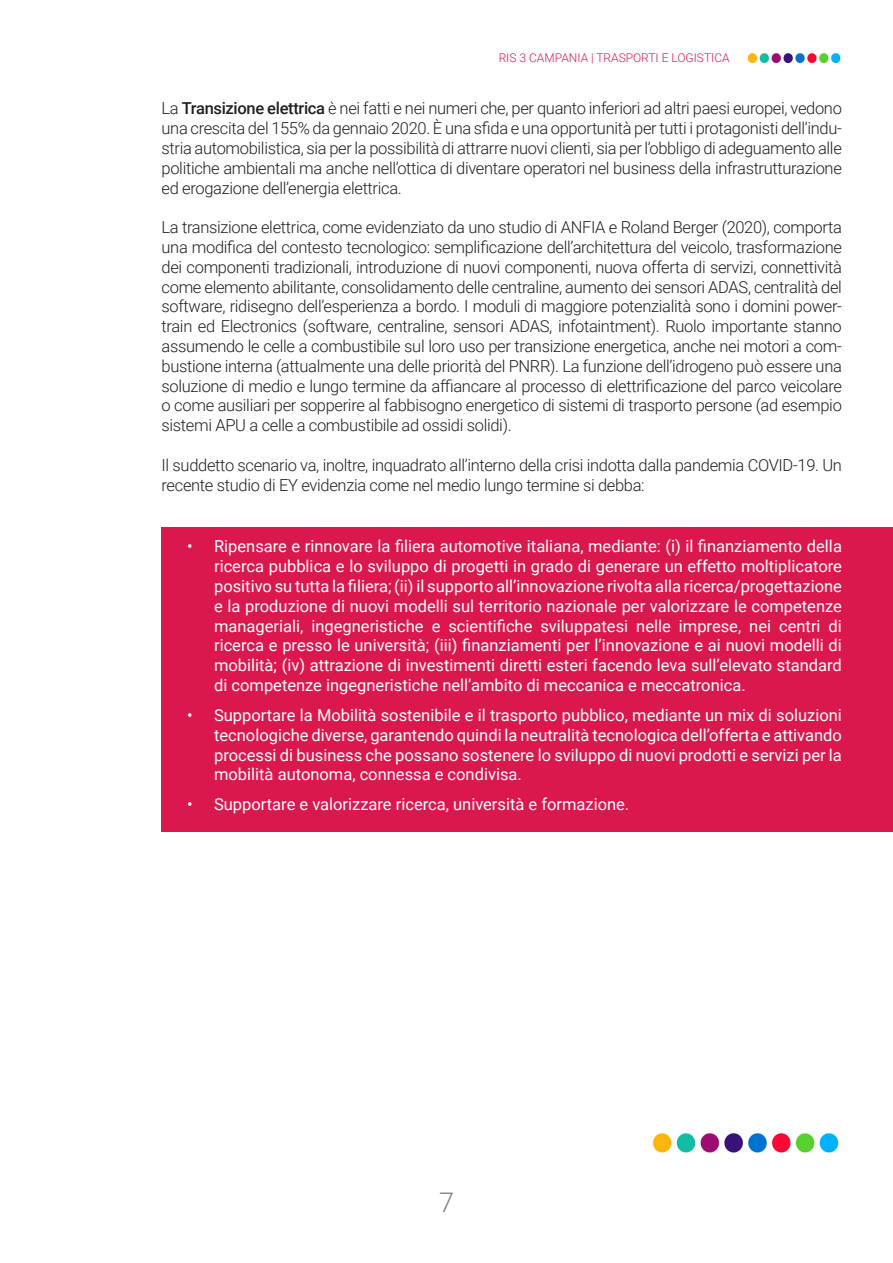
<style>
.page{position:relative;width:893px;height:1263px;background:#fff}
.page>*{position:absolute;margin:0;border:0;box-sizing:border-box;transform-origin:0 0}
.t1{font:300 27px "Roboto";color:#808285}
.t2{font:300 16.5px/19.8px "Roboto";letter-spacing:-.02em;color:#231f20;text-align:justify}
.t3{font:16.5px/19.8px "Roboto";color:#fff;text-align:justify}
.t4{font:300 12px "Roboto";color:#da184d}
.s1{font-weight:500}
</style>
<div class="page">
<img style="left:747px;top:53px;width:94px;height:11px">
<img style="left:652px;top:1133px;width:187px;height:20px">
<div style="left:162px;top:527px;width:731px;height:304px;background:#da184d"></div>
<p class="t4" style="left:499px;top:49px;width:232px">RIS 3 CAMPANIA | TRASPORTI E LOGISTICA</p>
<p class="t2" style="left:162px;top:98px;width:682px">La <span class="s1">Transizione elettrica</span> è nei fatti e nei numeri che, per quanto inferiori ad altri paesi europei, vedono una crescita del 155% da gennaio 2020. È una sfida e una opportunità per tutti i protagonisti dell’indu&shy;stria automobilistica, sia per la possibilità di attrarre nuovi clienti, sia per l’obbligo di adeguamento alle politiche ambientali ma anche nell’ottica di diventare operatori nel business della infrastrutturazione ed erogazione dell’energia elettrica.</p>
<p class="t2" style="left:162px;top:217px;width:682px">La transizione elettrica, come evidenziato da uno studio di ANFIA e Roland Berger (2020), comporta una modifica del contesto tecnologico: semplificazione dell’architettura del veicolo, trasformazione dei componenti tradizionali, introduzione di nuovi componenti, nuova offerta di servizi, connettività come elemento abilitante, consolidamento delle centraline, aumento dei sensori ADAS, centralità del software, ridisegno dell’esperienza a bordo. I moduli di maggiore potenzialità sono i domini power&shy;train ed Electronics (software, centraline, sensori ADAS, infotaintment). Ruolo importante stanno assumendo le celle a combustibile sul loro uso per transizione energetica, anche nei motori a com&shy;bustione interna (attualmente una delle priorità del PNRR). La funzione dell’idrogeno può essere una soluzione di medio e lungo termine da affiancare al processo di elettrificazione del parco veicolare o come ausiliari per sopperire al fabbisogno energetico di sistemi di trasporto persone (ad esempio sistemi APU a celle a combustibile ad ossidi solidi).</p>
<p class="t2" style="left:162px;top:454px;width:682px">Il suddetto scenario va, inoltre, inquadrato all’interno della crisi indotta dalla pandemia COVID-19. Un recente studio di EY evidenzia come nel medio lungo termine si debba:</p>
<p class="t3" style="left:214px;top:536px;width:629px;text-indent:-27px">• Ripensare e rinnovare la filiera automotive italiana, mediante: (i) il finanziamento della ricerca pubblica e lo sviluppo di progetti in grado di generare un effetto moltiplicatore positivo su tutta la filiera; (ii) il supporto all’innovazione rivolta alla ricerca/progettazione e la produzione di nuovi modelli sul territorio nazionale per valorizzare le competenze manageriali, ingegneristiche e scientifiche sviluppatesi nelle imprese, nei centri di ricerca e presso le università; (iii) finanziamenti per l’innovazione e ai nuovi modelli di mobilità; (iv) attrazione di investimenti diretti esteri facendo leva sull’elevato standard di competenze ingegneristiche nell’ambito di meccanica e meccatronica.</p>
<p class="t3" style="left:214px;top:705px;width:629px;text-indent:-27px">• Supportare la Mobilità sostenibile e il trasporto pubblico, mediante un mix di soluzioni tecnologiche diverse, garantendo quindi la neutralità tecnologica dell’offerta e attivando processi di business che possano sostenere lo sviluppo di nuovi prodotti e servizi per la mobilità autonoma, connessa e condivisa.</p>
<p class="t3" style="left:187px;top:794px;width:444px">• Supportare e valorizzare ricerca, università e formazione.</p>
<h1 class="t1" style="left:439px;top:1183px;width:16px">7</h1>
</div>
